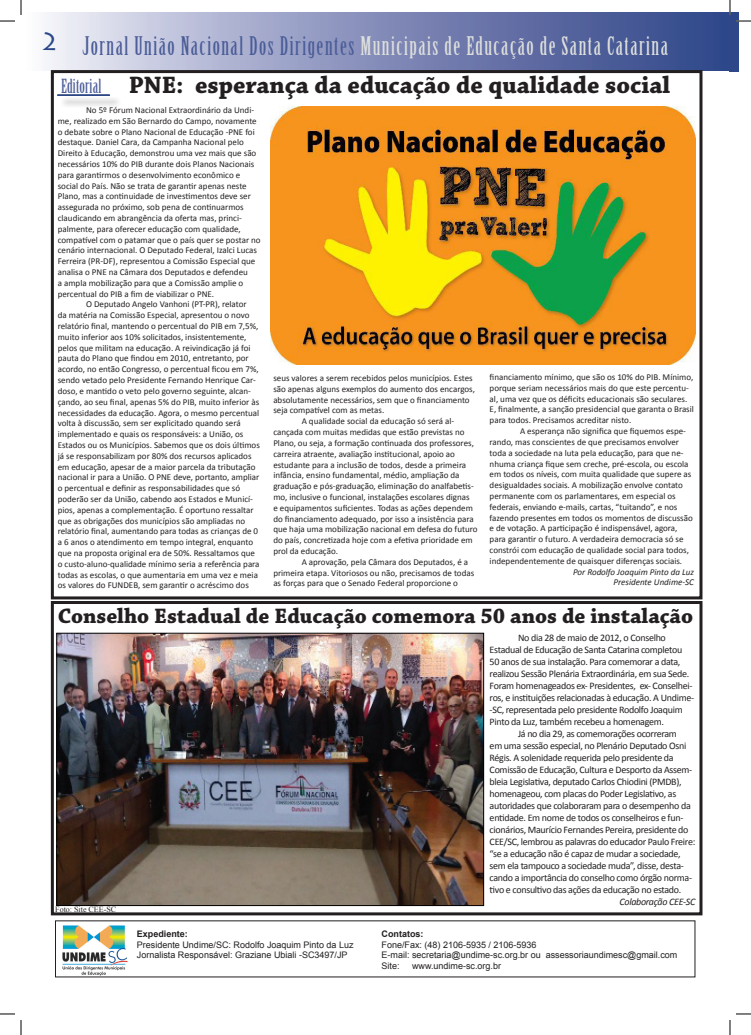
<style>
.page{position:relative;width:751px;height:1035px;background:#fff}
.page>*{position:absolute;margin:0;border:0;box-sizing:border-box;transform-origin:0 0}
.t1{font:25px "Birch Std";letter-spacing:.06em;color:#dddfdc}
.t2{font:700 25px "Chaparral Pro";color:#231f20}
.t3{font:25px "Lithos Pro";color:#2c4789}
.t4{font:700 22px "Chaparral Pro";color:#231f20}
.t5{font:19px "Birch Std";letter-spacing:.01em;color:#4b5d98}
.t6{font:10px/12px "Calibri";letter-spacing:-.03em;color:#231f20}
.t7{font:italic 10px "Calibri";letter-spacing:-.03em;color:#231f20}
.t8{font:9px/10.8px "Calibri";color:#231f20}
.t9{font:9px "Arial";color:#231f20}
.t10{font:italic 9px "Calibri";color:#231f20}
.t11{font:700 9px "Arial";color:#231f20}
.t12{font:8px "Times New Roman";color:#231f20}
.s1{color:#4b5d98}
</style>
<div class="page">
<div style="left:51px;top:601px;width:651px;height:314px;border:3px solid #231f20"></div>
<div style="left:729px;top:12px;width:9px;height:60px;background:#2d4789"></div>
<svg style="left:46px;top:12px;width:683px;height:59px;background:#8690ba"></svg>
<div style="left:59px;top:96px;width:63px;height:12px;background:#231f20;opacity:.75"></div>
<hr style="left:57px;top:95px;width:53px;height:1px;background:#2c4789">
<img style="left:62px;top:925px;width:65px;height:50px">
<img style="left:58px;top:634px;width:424px;height:269px">
<div style="left:56px;top:632px;width:428px;height:273px;border:1px solid #000"></div>
<img style="left:270px;top:106px;width:425px;height:258px">
<div style="left:51px;top:70px;width:651px;height:529px;border:3px solid #231f20"></div>
<svg style="left:736px;top:20px;width:15px;height:2px"></svg>
<svg style="left:736px;top:1013px;width:15px;height:1px"></svg>
<svg style="left:0;top:0;width:22px;height:22px"></svg>
<svg style="left:0;top:1013px;width:22px;height:21px"></svg>
<svg style="left:729px;top:0;width:1px;height:15px"></svg>
<svg style="left:729px;top:1020px;width:1px;height:14px"></svg>
<p class="t3" style="left:41px;top:27px;width:19px">2</p>
<p class="t1" style="left:83px;top:32px;width:586px"><span class="s1">Jornal União Nacional Dos Dirigentes</span> Municipais de Educação de Santa Catarina</p>
<p class="t5" style="left:61px;top:75px;width:42px">Editorial</p>
<p class="t2" style="left:129px;top:70px;width:543px">PNE: esperança da educação de qualidade social</p>
<p class="t8" style="left:58px;top:104px;width:204px;text-indent:28px">No 5º Fórum Nacional Extraordinário da Undi&shy;me, realizado em São Bernardo do Campo, novamente o debate sobre o Plano Nacional de Educação -PNE foi destaque. Daniel Cara, da Campanha Nacional pelo Direito à Educação, demonstrou uma vez mais que são necessários 10% do PIB durante dois Planos Nacionais para garantirmos o desenvolvimento econômico e social do País. Não se trata de garantir apenas neste Plano, mas a continuidade de investimentos deve ser assegurada no próximo, sob pena de continuarmos claudicando em abrangência da oferta mas, princi&shy;palmente, para oferecer educação com qualidade, compatível com o patamar que o país quer se postar no cenário internacional. O Deputado Federal, Izalci Lucas Ferreira (PR-DF), representou a Comissão Especial que analisa o PNE na Câmara dos Deputados e defendeu<br>a ampla mobilização para que a Comissão amplie o percentual do PIB a fim de viabilizar o PNE.</p>
<p class="t8" style="left:58px;top:299px;width:204px;text-indent:28px">O Deputado Angelo Vanhoni (PT-PR), relator<br>da matéria na Comissão Especial, apresentou o novo relatório final, mantendo o percentual do PIB em 7,5%, muito inferior aos 10% solicitados, insistentemente, pelos que militam na educação. A reivindicação já foi pauta do Plano que findou em 2010, entretanto, por acordo, no então Congresso, o percentual ficou em 7%, sendo vetado pelo Presidente Fernando Henrique Car&shy;doso, e mantido o veto pelo governo seguinte, alcan&shy;çando, ao seu final, apenas 5% do PIB, muito inferior às necessidades da educação. Agora, o mesmo percentual volta à discussão, sem ser explicitado quando será implementado e quais os responsáveis: a União, os Estados ou os Municípios. Sabemos que os dois últimos já se responsabilizam por 80% dos recursos aplicados em educação, apesar de a maior parcela da tributação nacional ir para a União. O PNE deve, portanto, ampliar o percentual e definir as responsabilidades que só poderão ser da União, cabendo aos Estados e Municí&shy;pios, apenas a complementação. É oportuno ressaltar que as obrigações dos municípios são ampliadas no relatório final, aumentando para todas as crianças de 0 a 6 anos o atendimento em tempo integral, enquanto que na proposta original era de 50%. Ressaltamos que o custo-aluno-qualidade mínimo seria a referência para todas as escolas, o que aumentaria em uma vez e meia os valores do FUNDEB, sem garantir o acréscimo dos</p>
<p class="t8" style="left:489px;top:371px;width:206px">financiamento mínimo, que são os 10% do PIB. Mínimo, porque seriam necessários mais do que este percentu&shy;al, uma vez que os déficits educacionais são seculares.<br>E, finalmente, a sanção presidencial que garanta o Brasil para todos. Precisamos acreditar nisto.</p>
<p class="t8" style="left:489px;top:425px;width:205px;text-indent:30px">A esperança não significa que fiquemos espe&shy;rando, mas conscientes de que precisamos envolver toda a sociedade na luta pela educação, para que ne&shy;nhuma criança fique sem creche, pré-escola, ou escola em todos os níveis, com muita qualidade que supere as desigualdades sociais. A mobilização envolve contato permanente com os parlamentares, em especial os federais, enviando e-mails, cartas, “tuitando”, e nos fazendo presentes em todos os momentos de discussão e de votação. A participação é indispensável, agora, para garantir o futuro. A verdadeira democracia só se constrói com educação de qualidade social para todos, independentemente de quaisquer diferenças sociais.</p>
<p class="t10" style="left:573px;top:565px;width:122px">Por Rodolfo Joaquim Pinto da Luz</p>
<p class="t10" style="left:613px;top:576px;width:82px">Presidente Undime-SC</p>
<p class="t8" style="left:273px;top:372px;width:203px">seus valores a serem recebidos pelos municípios. Estes são apenas alguns exemplos do aumento dos encargos, absolutamente necessários, sem que o financiamento seja compatível com as metas.</p>
<p class="t8" style="left:273px;top:416px;width:206px;text-indent:28px">A qualidade social da educação só será al&shy;cançada com muitas medidas que estão previstas no Plano, ou seja, a formação continuada dos professores, carreira atraente, avaliação institucional, apoio ao estudante para a inclusão de todos, desde a primeira infância, ensino fundamental, médio, ampliação da graduação e pós-graduação, eliminação do analfabetis&shy;mo, inclusive o funcional, instalações escolares dignas<br>e equipamentos suficientes. Todas as ações dependem do financiamento adequado, por isso a insistência para que haja uma mobilização nacional em defesa do futuro do país, concretizada hoje com a efetiva prioridade em prol da educação.</p>
<p class="t8" style="left:273px;top:556px;width:202px;text-indent:28px">A aprovação, pela Câmara dos Deputados, é a primeira etapa. Vitoriosos ou não, precisamos de todas as forças para que o Senado Federal proporcione o</p>
<p class="t4" style="left:58px;top:602px;width:637px">Conselho Estadual de Educação comemora 50 anos de instalação</p>
<p class="t12" style="left:55px;top:903px;width:62px">Foto: Site CEE-SC</p>
<p class="t11" style="left:137px;top:927px;width:53px">Expediente:</p>
<p class="t9" style="left:137px;top:938px;width:218px">Presidente Undime/SC: Rodolfo Joaquim Pinto da Luz</p>
<p class="t9" style="left:137px;top:948px;width:212px">Jornalista Responsável: Graziane Ubiali -SC3497/JP</p>
<p class="t6" style="left:489px;top:631px;width:206px;text-indent:28px">No dia 28 de maio de 2012, o Conselho Estadual de Educação de Santa Catarina completou 50 anos de sua instalação. Para comemorar a data, realizou Sessão Plenária Extraordinária, em sua Sede.<br>Foram homenageados ex- Presidentes, ex- Conselhei&shy;ros, e instituições relacionadas à educação. A Undime--SC, representada pelo presidente Rodolfo Joaquim Pinto da Luz, também recebeu a homenagem.</p>
<p class="t6" style="left:489px;top:727px;width:207px;text-indent:28px">Já no dia 29, as comemorações ocorreram<br>em uma sessão especial, no Plenário Deputado Osni Régis. A solenidade requerida pelo presidente da Comissão de Educação, Cultura e Desporto da Assem&shy;bleia Legislativa, deputado Carlos Chiodini (PMDB), homenageou, com placas do Poder Legislativo, as autoridades que colaboraram para o desempenho da entidade. Em nome de todos os conselheiros e fun&shy;cionários, Maurício Fernandes Pereira, presidente do CEE/SC, lembrou as palavras do educador Paulo Freire: “se a educação não é capaz de mudar a sociedade, sem ela tampouco a sociedade muda”, disse, desta&shy;cando a importância do conselho como órgão norma&shy;tivo e consultivo das ações da educação no estado.</p>
<p class="t7" style="left:619px;top:894px;width:77px">Colaboração CEE-SC</p>
<p class="t11" style="left:381px;top:927px;width:43px">Contatos:</p>
<p class="t9" style="left:381px;top:938px;width:157px">Fone/Fax: (48) 2106-5935 / 2106-5936</p>
<p class="t9" style="left:381px;top:948px;width:297px">E-mail: secretaria@undime-sc.org.br ou assessoriaundimesc@gmail.com</p>
<p class="t9" style="left:381px;top:959px;width:20px">Site:</p>
<p class="t9" style="left:412px;top:959px;width:91px">www.undime-sc.org.br</p>
</div>
